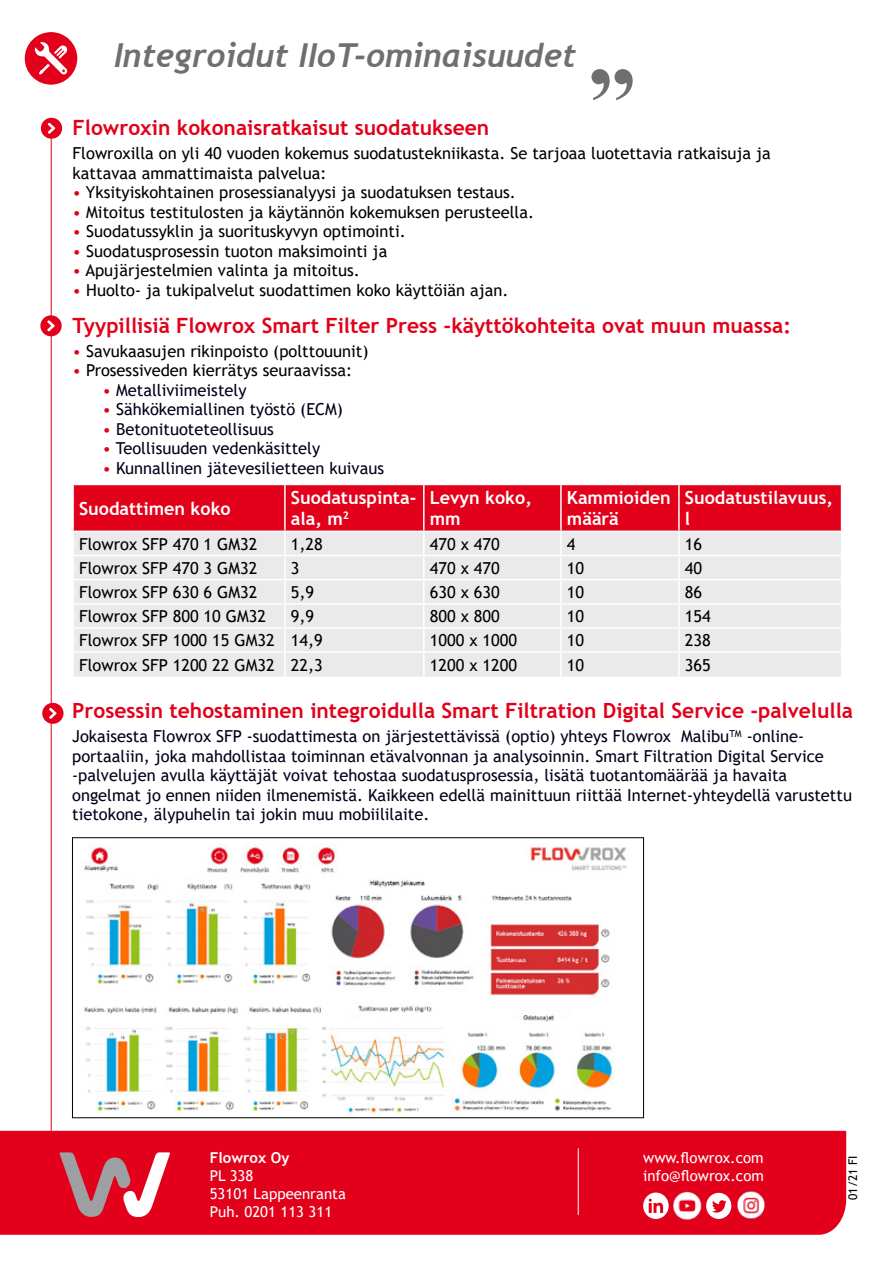
<style>
.page{position:relative;width:893px;height:1263px;background:#fff}
.page>*{position:absolute;margin:0;border:0;box-sizing:border-box;transform-origin:0 0}
.t1{font:italic 700 33px "Trebuchet";color:#706f6f}
.t2{font:700 21px "Trebuchet MS";color:#e2001a}
.t3{font:700 18px/21.6px "Trebuchet MS";color:#fff}
.t4{font:16.5px/19.5px "Trebuchet MS";color:#000}
.t5{font:16.5px/19.5px "Trebuchet MS";color:#00001a}
.t6{font:16.5px "Trebuchet MS";color:#000101}
.t7{font:15px/18px "Trebuchet MS";color:#fff}
.t8{font:700 15px "Trebuchet MS";color:#fff}
.t9{font:12px "Trebuchet MS";color:#000}
.s1{color:#e2001a}
</style>
<div class="page">
<div style="left:25px;top:32px;width:52px;height:53px;background:#e2001a;border-radius:50%"></div>
<svg style="left:35px;top:42px;width:32px;height:33px"></svg>
<hr style="left:51px;top:139px;width:1px;height:1006px;background:#e2001a">
<div style="left:40px;top:315px;width:22px;height:21px;background:#e2001a;border-radius:50%"></div>
<svg style="left:47px;top:320px;width:8px;height:11px"></svg>
<svg style="left:591px;top:69px;width:42px;height:31px"></svg>
<svg style="left:74px;top:485px;width:767px;height:192px;background:#e9b3b9"></svg>
<hr style="left:284px;top:485px;width:2px;height:46px;background:#fff">
<hr style="left:423px;top:485px;width:2px;height:46px;background:#fff">
<hr style="left:560px;top:485px;width:2px;height:46px;background:#fff">
<hr style="left:678px;top:485px;width:2px;height:46px;background:#fff">
<hr style="left:72px;top:531px;width:213px;height:1px;background:#fff">
<hr style="left:285px;top:531px;width:139px;height:1px;background:#fff">
<hr style="left:424px;top:531px;width:137px;height:1px;background:#fff">
<hr style="left:561px;top:531px;width:118px;height:1px;background:#fff">
<hr style="left:679px;top:531px;width:163px;height:1px;background:#fff">
<div style="left:0;top:1131px;width:846px;height:104px;background:#e2001a"></div>
<svg style="left:59px;top:1152px;width:112px;height:65px;background:#d45262"></svg>
<hr style="left:578px;top:1148px;width:1px;height:67px;background:#fff">
<div style="left:41px;top:118px;width:21px;height:21px;background:#e2001a;border-radius:50%"></div>
<svg style="left:48px;top:123px;width:7px;height:11px"></svg>
<div style="left:42px;top:703px;width:22px;height:21px;background:#e2001a;border-radius:50%"></div>
<svg style="left:49px;top:708px;width:8px;height:11px"></svg>
<img style="left:84px;top:844px;width:543px;height:270px">
<div style="left:72px;top:837px;width:572px;height:281px;border:1px solid #000"></div>
<svg style="left:706px;top:1193px;width:21px;height:26px"></svg>
<svg style="left:643px;top:1192px;width:26px;height:27px"></svg>
<svg style="left:649px;top:1198px;width:14px;height:15px"></svg>
<img style="left:673px;top:1191px;width:30px;height:29px">
<img style="left:727px;top:1189px;width:47px;height:33px">
<h1 class="t1" style="left:114px;top:34px;width:464px">Integroidut IIoT-ominaisuudet</h1>
<p class="t2" style="left:73px;top:115px;width:418px">Flowroxin kokonaisratkaisut suodatukseen</p>
<p class="t4" style="left:73px;top:144px;width:700px">Flowroxilla on yli 40 vuoden kokemus suodatustekniikasta. Se tarjoaa luotettavia ratkaisuja ja kattavaa ammattimaista palvelua:</p>
<p class="t4" style="left:73px;top:183px;width:445px"><span class="s1">•</span> Yksityiskohtainen prosessianalyysi ja suodatuksen testaus.</p>
<p class="t4" style="left:73px;top:202px;width:463px"><span class="s1">•</span> Mitoitus testitulosten ja käytännön kokemuksen perusteella.</p>
<p class="t4" style="left:73px;top:222px;width:335px"><span class="s1">•</span> Suodatussyklin ja suorituskyvyn optimointi.</p>
<p class="t4" style="left:73px;top:241px;width:316px"><span class="s1">•</span> Suodatusprosessin tuoton maksimointi ja</p>
<p class="t4" style="left:73px;top:261px;width:289px"><span class="s1">•</span> Apujärjestelmien valinta ja mitoitus.</p>
<p class="t4" style="left:73px;top:280px;width:437px"><span class="s1">•</span> Huolto- ja tukipalvelut suodattimen koko käyttöiän ajan.</p>
<p class="t2" style="left:73px;top:312px;width:720px">Tyypillisiä Flowrox Smart Filter Press -käyttökohteita ovat muun muassa:</p>
<p class="t4" style="left:73px;top:341px;width:297px"><span class="s1">•</span> Savukaasujen rikinpoisto (polttouunit)</p>
<p class="t4" style="left:73px;top:360px;width:281px"><span class="s1">•</span> Prosessiveden kierrätys seuraavissa:</p>
<p class="t5" style="left:102px;top:380px;width:146px"><span class="s1">•</span> Metalliviimeistely</p>
<p class="t5" style="left:102px;top:399px;width:242px"><span class="s1">•</span> Sähkökemiallinen työstö (ECM)</p>
<p class="t5" style="left:103px;top:419px;width:173px"><span class="s1">•</span> Betonituoteteollisuus</p>
<p class="t5" style="left:103px;top:438px;width:219px"><span class="s1">•</span> Teollisuuden vedenkäsittely</p>
<p class="t5" style="left:103px;top:458px;width:283px"><span class="s1">•</span> Kunnallinen jätevesilietteen kuivaus</p>
<p class="t3" style="left:79px;top:497px;width:153px">Suodattimen koko</p>
<p class="t3" style="left:291px;top:486px;width:127px">Suodatuspinta&shy;ala, m<sup>2</sup></p>
<p class="t3" style="left:430px;top:486px;width:104px">Levyn koko, mm</p>
<p class="t3" style="left:567px;top:486px;width:105px">Kammioiden määrä</p>
<p class="t3" style="left:685px;top:486px;width:150px">Suodatustilavuus, l</p>
<p class="t4" style="left:79px;top:534px;width:180px">Flowrox SFP 470 1 GM32</p>
<p class="t6" style="left:291px;top:533px;width:33px">1,28</p>
<p class="t6" style="left:430px;top:533px;width:72px">470 x 470</p>
<p class="t6" style="left:567px;top:533px;width:10px">4</p>
<p class="t6" style="left:685px;top:533px;width:19px">16</p>
<p class="t4" style="left:79px;top:558px;width:180px">Flowrox SFP 470 3 GM32</p>
<p class="t4" style="left:291px;top:558px;width:10px">3</p>
<p class="t4" style="left:430px;top:558px;width:72px">470 x 470</p>
<p class="t4" style="left:567px;top:558px;width:19px">10</p>
<p class="t4" style="left:685px;top:558px;width:19px">40</p>
<p class="t4" style="left:79px;top:582px;width:180px">Flowrox SFP 630 6 GM32</p>
<p class="t4" style="left:291px;top:582px;width:25px">5,9</p>
<p class="t4" style="left:430px;top:582px;width:72px">630 x 630</p>
<p class="t4" style="left:567px;top:582px;width:19px">10</p>
<p class="t4" style="left:685px;top:582px;width:19px">86</p>
<p class="t4" style="left:79px;top:606px;width:188px">Flowrox SFP 800 10 GM32</p>
<p class="t4" style="left:291px;top:606px;width:25px">9,9</p>
<p class="t4" style="left:430px;top:606px;width:72px">800 x 800</p>
<p class="t4" style="left:567px;top:606px;width:19px">10</p>
<p class="t4" style="left:685px;top:606px;width:27px">154</p>
<p class="t4" style="left:79px;top:630px;width:245px">Flowrox SFP 1000 15 GM32 14,9</p>
<p class="t4" style="left:430px;top:630px;width:89px">1000 x 1000</p>
<p class="t4" style="left:567px;top:630px;width:19px">10</p>
<p class="t4" style="left:685px;top:630px;width:27px">238</p>
<p class="t4" style="left:79px;top:655px;width:245px">Flowrox SFP 1200 22 GM32 22,3</p>
<p class="t4" style="left:430px;top:655px;width:89px">1200 x 1200</p>
<p class="t4" style="left:567px;top:655px;width:19px">10</p>
<p class="t4" style="left:685px;top:655px;width:27px">365</p>
<p class="t2" style="left:72px;top:698px;width:782px">Prosessin tehostaminen integroidulla Smart Filtration Digital Service -palvelulla</p>
<p class="t5" style="left:72px;top:727px;width:781px">Jokaisesta Flowrox SFP -suodattimesta on järjestettävissä (optio) yhteys Flowrox Malibu<sup>TM</sup> -online&shy;portaaliin, joka mahdollistaa toiminnan etävalvonnan ja analysoinnin. Smart Filtration Digital Service -palvelujen avulla käyttäjät voivat tehostaa suodatusprosessia, lisätä tuotantomäärää ja havaita ongelmat jo ennen niiden ilmenemistä. Kaikkeen edellä mainittuun riittää Internet-yhteydellä varustettu tietokone, älypuhelin tai jokin muu mobiililaite.</p>
<p class="t8" style="left:210px;top:1148px;width:81px">Flowrox Oy</p>
<p class="t7" style="left:210px;top:1166px;width:138px">PL 338<br>53101 Lappeenranta<br>Puh. 0201 113 311</p>
<p class="t7" style="left:643px;top:1148px;width:122px">www.flowrox.com info@flowrox.com</p>
<p class="t9" style="left:845px;top:1200px;width:46px;rotate:-90deg">01/21 FI</p>
</div>
